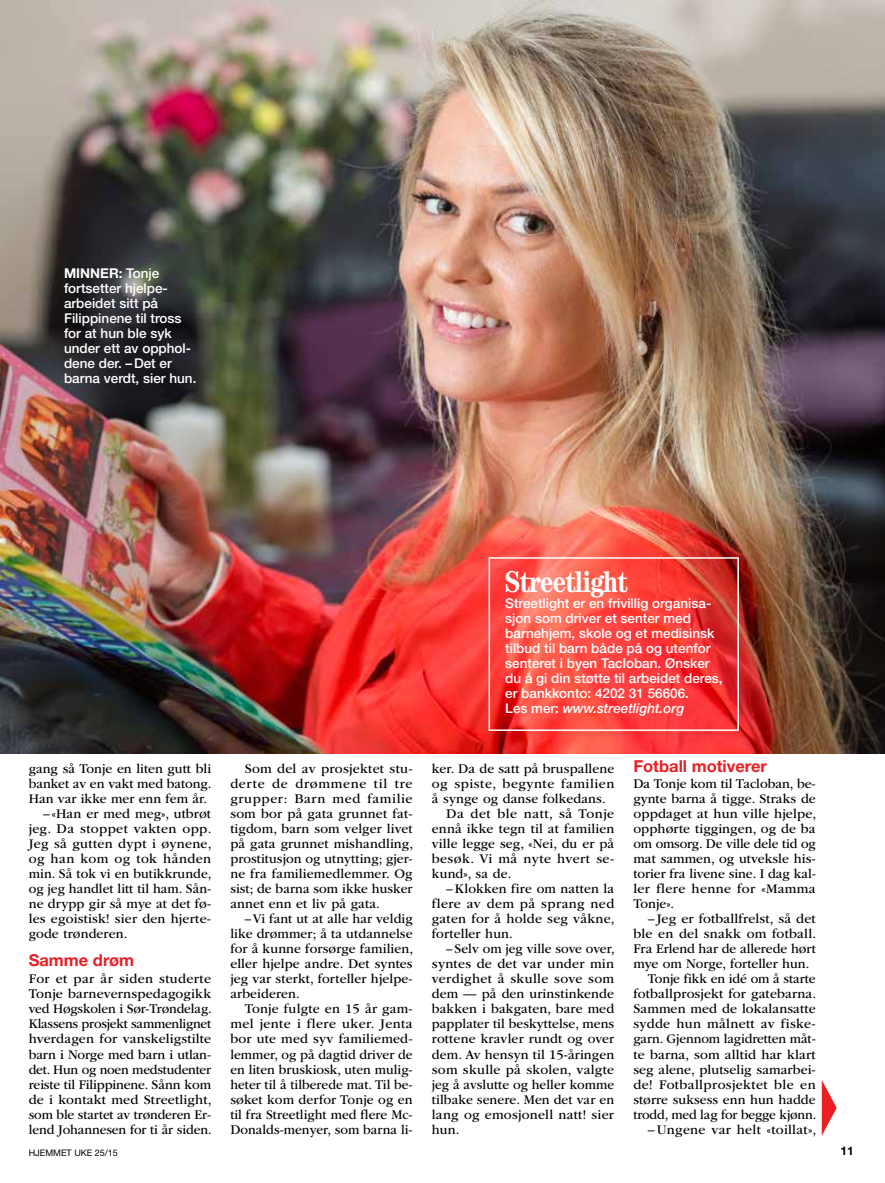
<style>
.page{position:relative;width:885px;height:1183px;background:#fff}
.page>*{position:absolute;margin:0;border:0;box-sizing:border-box;transform-origin:0 0}
.t1{font:700 condensed 30px "Century Std";letter-spacing:-.02em;color:#fff}
.t2{font:700 16.5px "Helvetica Neue LT Std";color:#ed1d24}
.t3{font:13.8px/15px "ITC Garamond Std";letter-spacing:.01em;color:#000;text-align:justify}
.t4{font:13.8px/15px "ITC Garamond Std";letter-spacing:.01em;color:#000;text-align:justify;scale:.96 1}
.t5{font:13.8px "ITC Garamond Std";letter-spacing:.03em;color:#000}
.t6{font:13.8px "ITC Garamond Std";letter-spacing:-.01em;color:#000;scale:.96 1}
.t7{font:13.8px "ITC Garamond Std";letter-spacing:.04em;color:#000}
.t8{font:13.8px "ITC Garamond Std";letter-spacing:.035em;color:#000}
.t9{font:500 13.5px/15px "Helvetica Neue LT Std";color:#fff}
.t10{font:700 12px "Helvetica Neue LT Std";color:#000}
.t11{font:9px "Helvetica Neue LT Std";color:#000}
.s1{font-weight:700}
.s2{font-style:italic}
</style>
<div class="page">
<img style="left:0;top:0;width:884px;height:752px">
<svg style="left:821px;top:1080px;width:15px;height:55px"></svg>
<div style="left:488px;top:557px;width:250px;height:173px;border:2px solid #fff"></div>
<p class="t9" style="left:64px;top:265px;width:134px"><span class="s1">MINNER:</span> Tonje fortsetter hjelpe&shy;arbeidet sitt på<br>Filippinene til tross for at hun ble syk under ett av opphol&shy;dene der. –Det er barna verdt, sier hun.</p>
<p class="t3" style="left:29px;top:761px;width:184px">gang så Tonje en liten gutt bli banket av en vakt med batong.<br>Han var ikke mer enn fem år.</p>
<p class="t3" style="left:29px;top:806px;width:184px;text-indent:14px">– «Han er med meg», utbrøt jeg. Da stoppet vakten opp.<br>Jeg så gutten dypt i øynene, og han kom og tok hånden min. Så tok vi en butikkrunde, og jeg handlet litt til ham. Sån&shy;ne drypp gir så mye at det fø&shy;les egoistisk! sier den hjerte&shy;gode trønderen.</p>
<p class="t2" style="left:29px;top:949px;width:107px">Samme drøm</p>
<p class="t3" style="left:29px;top:971px;width:184px">For et par år siden studerte Tonje barnevernspedagogikk ved Høgskolen i Sør-Trøndelag.<br>Klassens prosjekt sammenlignet hverdagen for vanskeligstilte barn i Norge med barn i utlan&shy;det. Hun og noen medstudenter reiste til Filippinene. Sånn kom de i kontakt med Streetlight, som ble startet av trønderen Er&shy;lend Johannesen for ti år siden.</p>
<p class="t3" style="left:230px;top:761px;width:184px;text-indent:14px">Som del av prosjektet stu&shy;derte de drømmene til tre grupper: Barn med familie som bor på gata grunnet fat&shy;tigdom, barn som velger livet på gata grunnet mishandling, prostitusjon og utnytting; gjer&shy;ne fra familiemedlemmer. Og sist; de barna som ikke husker annet enn et liv på gata.</p>
<p class="t3" style="left:230px;top:911px;width:184px;text-indent:14px">–Vi fant ut at alle har veldig like drømmer; å ta utdannelse for å kunne forsørge familien, eller hjelpe andre. Det syntes jeg var sterkt, forteller hjelpe&shy;arbeideren.</p>
<p class="t3" style="left:230px;top:1001px;width:184px;text-indent:14px">Tonje fulgte en 15 år gam&shy;mel jente i flere uker. Jenta bor ute med syv familiemed&shy;lemmer, og på dagtid driver de en liten bruskiosk, uten mulig&shy;heter til å tilberede mat. Til be&shy;søket kom derfor Tonje og en til fra Streetlight med flere Mc-Donalds-menyer, som barna li-</p>
<h1 class="t1" style="left:505px;top:563px;width:124px">Streetlight</h1>
<p class="t9" style="left:505px;top:595px;width:219px">Streetlight er en frivillig organisa&shy;sjon som driver et senter med barnehjem, skole og et medisinsk tilbud til barn både på og utenfor senteret i byen Tacloban. Ønsker du å gi din støtte til arbeidet deres, er bankkonto: 4202 31 56606.<br>Les mer: <span class="s2">www.streetlight.org</span></p>
<p class="t3" style="left:432px;top:761px;width:184px">ker. Da de satt på bruspallene</p>
<p class="t7" style="left:432px;top:776px;width:184px">og spiste, begynte familien</p>
<p class="t3" style="left:432px;top:791px;width:175px">å synge og danse folkedans.</p>
<p class="t8" style="left:446px;top:806px;width:169px">Da det ble natt, så Tonje</p>
<p class="t3" style="left:432px;top:821px;width:184px">ennå ikke tegn til at familien</p>
<p class="t3" style="left:432px;top:836px;width:184px">ville legge seg, «Nei, du er på</p>
<p class="t5" style="left:432px;top:851px;width:184px">besøk. Vi må nyte hvert se-</p>
<p class="t3" style="left:432px;top:866px;width:81px">kund», sa de.</p>
<p class="t3" style="left:446px;top:881px;width:169px">–Klokken fire om natten la</p>
<p class="t3" style="left:432px;top:896px;width:184px">flere av dem på sprang ned</p>
<p class="t3" style="left:432px;top:911px;width:184px">gaten for å holde seg våkne,</p>
<p class="t3" style="left:432px;top:926px;width:82px">forteller hun.</p>
<p class="t4" style="left:432px;top:941px;width:192px;text-indent:14px">– Selv om jeg ville sove over, syntes de det var under min verdighet å skulle sove som dem — på den urinstinkende bakken i bakgaten, bare med papplater til beskyttelse, mens rottene kravler rundt og over dem. Av hensyn til 15-åringen som skulle på skolen, valgte jeg å avslutte og heller komme tilbake senere. Men det var en lang og emosjonell natt! sier hun.</p>
<p class="t2" style="left:633px;top:755px;width:135px">Fotball motiverer</p>
<p class="t3" style="left:633px;top:776px;width:184px">Da Tonje kom til Tacloban, be&shy;gynte barna å tigge. Straks de oppdaget at hun ville hjelpe, opphørte tiggingen, og de ba om omsorg. De ville dele tid og mat sammen, og utveksle his&shy;torier fra livene sine. I dag kal&shy;ler flere henne for «Mamma Tonje».</p>
<p class="t3" style="left:647px;top:911px;width:169px">– Jeg er fotballfrelst, så det</p>
<p class="t3" style="left:633px;top:926px;width:184px">ble en del snakk om fotball.</p>
<p class="t3" style="left:633px;top:941px;width:184px">Fra Erlend har de allerede hørt</p>
<p class="t3" style="left:633px;top:956px;width:177px">mye om Norge, forteller hun.</p>
<p class="t4" style="left:647px;top:971px;width:176px">Tonje fikk en idé om å starte</p>
<p class="t3" style="left:633px;top:986px;width:184px">fotballprosjekt for gatebarna.</p>
<p class="t3" style="left:633px;top:1001px;width:184px">Sammen med de lokalansatte</p>
<p class="t3" style="left:633px;top:1016px;width:184px">sydde hun målnett av fiske-</p>
<p class="t4" style="left:633px;top:1031px;width:191px">garn. Gjennom lagidretten måt-</p>
<p class="t3" style="left:633px;top:1046px;width:184px">te barna, som alltid har klart</p>
<p class="t3" style="left:633px;top:1061px;width:184px">seg alene, plutselig samarbei-</p>
<p class="t5" style="left:633px;top:1076px;width:184px">de! Fotballprosjektet ble en</p>
<p class="t3" style="left:633px;top:1091px;width:184px">større suksess enn hun hadde</p>
<p class="t6" style="left:633px;top:1106px;width:192px">trodd, med lag for begge kjønn.</p>
<p class="t3" style="left:647px;top:1121px;width:170px">– Ungene var helt «toillat»,</p>
<p class="t11" style="left:29px;top:1147px;width:91px">HJEMMET UKE 25/15</p>
<p class="t10" style="left:840px;top:1143px;width:15px">11</p>
</div>
